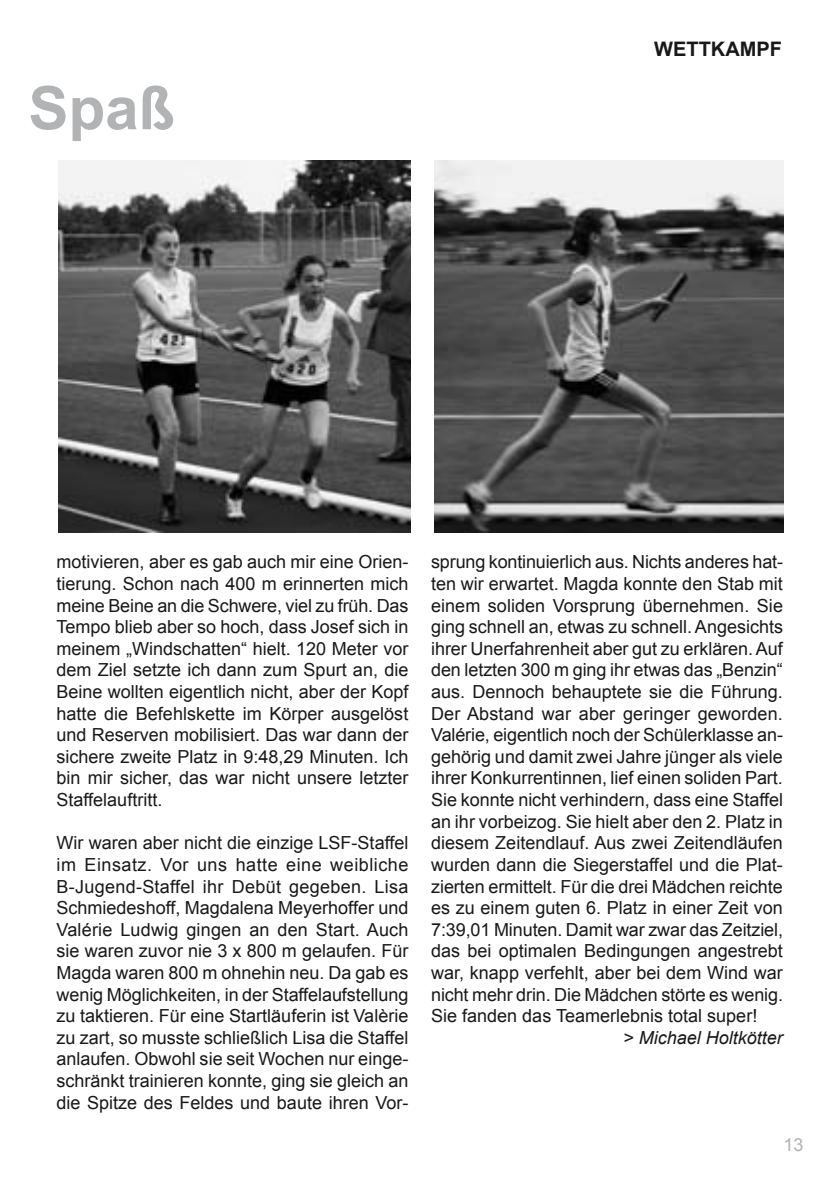
<style>
.page{position:relative;width:840px;height:1191px;background:#fff}
.page>*{position:absolute;margin:0;border:0;box-sizing:border-box;transform-origin:0 0}
.t1{font:700 60px "Arial";color:#b1b3b4}
.t2{font:700 20px "Arial";color:#1a171b}
.t3{font:18px/21.6px "Arial";color:#1a171b;text-align:justify}
.t4{font:italic 18px "Arial";color:#1a171b}
.t5{font:18px "Arial";color:#b1b3b4}
</style>
<div class="page">
<img style="left:58px;top:160px;width:352px;height:372px">
<img style="left:434px;top:160px;width:348px;height:372px">
<h1 class="t1" style="left:28px;top:69px;width:148px">Spaß</h1>
<p class="t2" style="left:653px;top:36px;width:129px">WETTKAMPF</p>
<p class="t3" style="left:56px;top:551px;width:353px">motivieren, aber es gab auch mir eine Orien&shy;tierung. Schon nach 400 m erinnerten mich meine Beine an die Schwere, viel zu früh. Das Tempo blieb aber so hoch, dass Josef sich in meinem „Windschatten“ hielt. 120 Meter vor dem Ziel setzte ich dann zum Spurt an, die Beine wollten eigentlich nicht, aber der Kopf hatte die Befehlskette im Körper ausgelöst und Reserven mobilisiert. Das war dann der sichere zweite Platz in 9:48,29 Minuten. Ich bin mir sicher, das war nicht unsere letzter Staffelauftritt.</p>
<p class="t3" style="left:56px;top:832px;width:353px">Wir waren aber nicht die einzige LSF-Staffel im Einsatz. Vor uns hatte eine weibliche B-Jugend-Staffel ihr Debüt gegeben. Lisa Schmiedeshoff, Magdalena Meyerhoffer und Valérie Ludwig gingen an den Start. Auch sie waren zuvor nie 3 x 800 m gelaufen. Für Magda waren 800 m ohnehin neu. Da gab es wenig Möglichkeiten, in der Staffelaufstellung zu taktieren. Für eine Startläuferin ist Valèrie zu zart, so musste schließlich Lisa die Staffel anlaufen. Obwohl sie seit Wochen nur einge&shy;schränkt trainieren konnte, ging sie gleich an die Spitze des Feldes und baute ihren Vor-</p>
<p class="t3" style="left:431px;top:551px;width:353px">sprung kontinuierlich aus. Nichts anderes hat&shy;ten wir erwartet. Magda konnte den Stab mit einem soliden Vorsprung übernehmen. Sie ging schnell an, etwas zu schnell. Angesichts ihrer Unerfahrenheit aber gut zu erklären. Auf den letzten 300 m ging ihr etwas das „Benzin“ aus. Dennoch behauptete sie die Führung.<br>Der Abstand war aber geringer geworden.<br>Valérie, eigentlich noch der Schülerklasse an&shy;gehörig und damit zwei Jahre jünger als viele ihrer Konkurrentinnen, lief einen soliden Part.<br>Sie konnte nicht verhindern, dass eine Staffel an ihr vorbeizog. Sie hielt aber den 2. Platz in diesem Zeitendlauf. Aus zwei Zeitendläufen wurden dann die Siegerstaffel und die Plat&shy;zierten ermittelt. Für die drei Mädchen reichte es zu einem guten 6. Platz in einer Zeit von 7:39,01 Minuten. Damit war zwar das Zeitziel, das bei optimalen Bedingungen angestrebt war, knapp verfehlt, aber bei dem Wind war nicht mehr drin. Die Mädchen störte es wenig.<br>Sie fanden das Teamerlebnis total super!</p>
<p class="t4" style="left:623px;top:1025px;width:161px">&gt; Michael Holtkötter</p>
<p class="t5" style="left:783px;top:1133px;width:22px">13</p>
</div>
